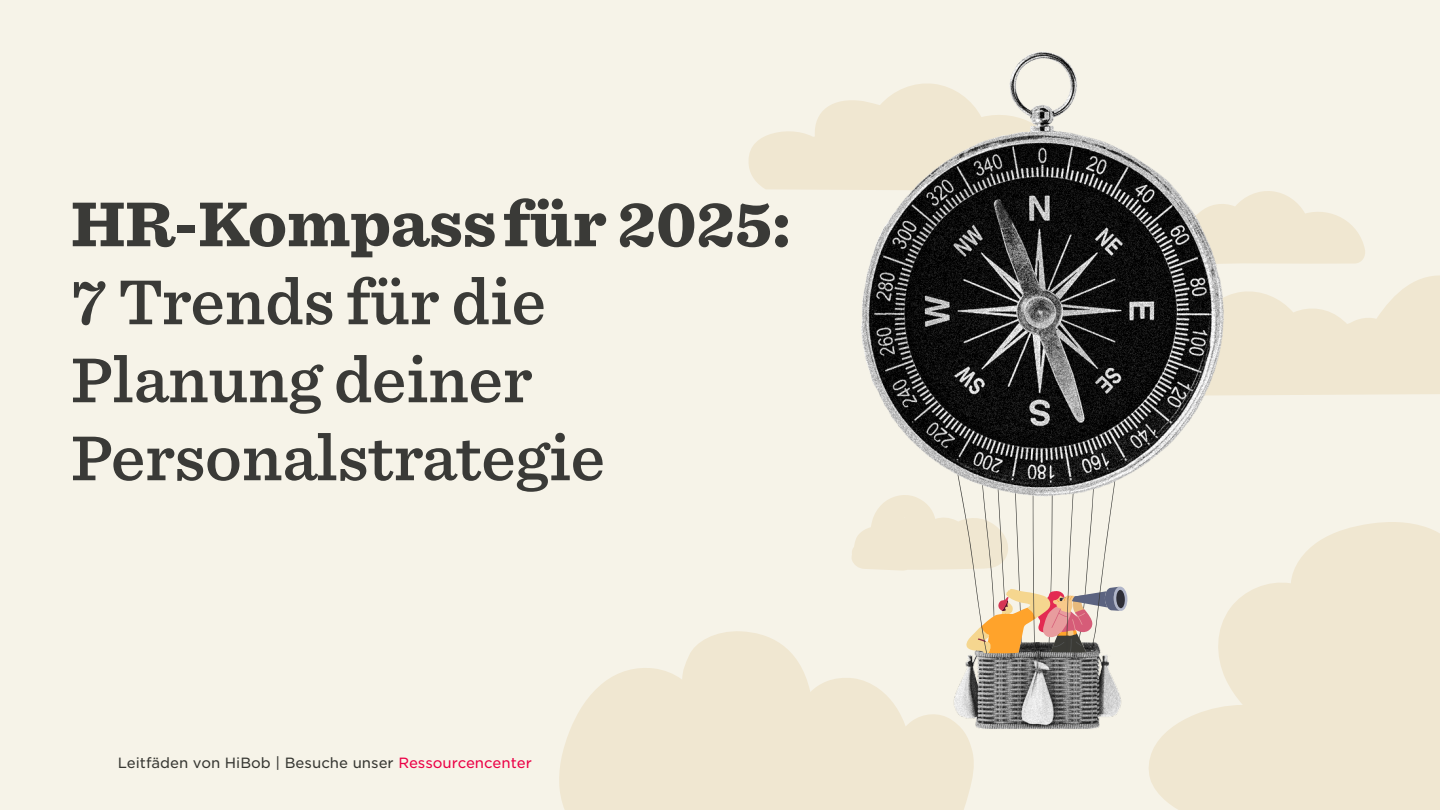
<style>
.page{position:relative;width:1440px;height:810px;background:#f6f3e8}
.page>*{position:absolute;margin:0;border:0;box-sizing:border-box;transform-origin:0 0}
.t1{font:600 60.75px/78px "Sentinel S Sm";letter-spacing:-.02em;color:#3a3a37}
.t2{font:900 60.75px "Sentinel S Sm";letter-spacing:-.02em;color:#3a3a37}
.t3{font:14.25px "Gotham S Sm";color:#3a3a37}
.s1{color:#f4004d}
</style>
<div class="page">
<img style="left:975px;top:654px;width:147px;height:75px">
<svg style="left:748px;top:100px;width:692px;height:554px"></svg>
<img style="left:848px;top:52px;width:382px;height:468px">
<svg style="left:1147px;top:521px;width:293px;height:289px;fill:#f0e7d1"></svg>
<svg style="left:559px;top:630px;width:416px;height:180px;fill:#f0e7d1"></svg>
<h1 class="t2" style="left:70px;top:175px;width:722px">HR-Kompassfür 2025:</h1>
<h1 class="t1" style="left:70px;top:261px;width:536px">7 Trends für die<br>Planung deiner<br>Personalstrategie</h1>
<p class="t3" style="left:118px;top:753px;width:416px">Leitfäden von HiBob | Besuche unser <span class="s1">Ressourcencenter</span></p>
</div>
